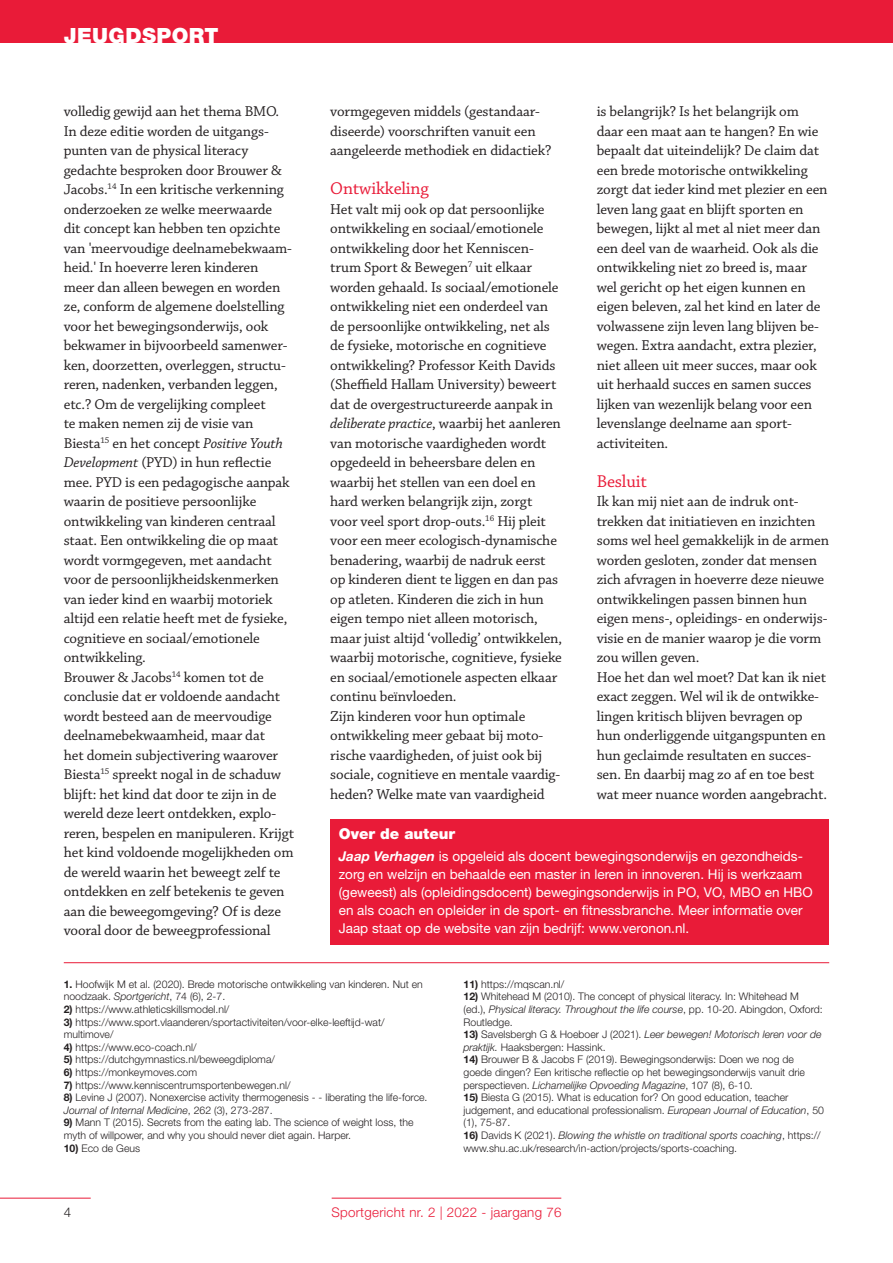
<style>
.page{position:relative;width:893px;height:1263px;background:#fff}
.page>*{position:absolute;margin:0;border:0;box-sizing:border-box;transform-origin:0 0}
.t1{font:900 21px "Helvetica Neue LT Std";letter-spacing:.02em;color:#fff}
.t2{font:18px "Chaparral Pro";letter-spacing:-.01em;color:#e91b38}
.t3{font:15px/19.5px "Chaparral Pro";letter-spacing:-.01em;color:#231f20}
.t4{font:900 15px "Helvetica Neue LT Std";color:#fff}
.t5{font:13.5px/18px "Helvetica Neue LT Std";color:#fff}
.t6{font:300 13.35px "Helvetica Neue LT Std";letter-spacing:.02em;color:#e91b38}
.t7{font:300 13.35px "Helvetica Neue LT Std";color:#231f20}
.t8{font:300 10.5px/12.6px "Helvetica Neue LT Std";color:#231f20}
.s1{font-style:italic}
.s2{font-weight:700;font-style:italic}
.s3{font-weight:700}
</style>
<div class="page">
<div style="left:0;top:0;width:893px;height:43px;background:#e91b38"></div>
<hr style="left:0;top:1198px;width:91px;height:1px;background:#e91b38">
<hr style="left:332px;top:1198px;width:229px;height:1px;background:#e91b38">
<div style="left:330px;top:819px;width:499px;height:126px;background:#e91b38"></div>
<hr style="left:64px;top:962px;width:765px;height:1px;background:#e91b38">
<p class="t1" style="left:64px;top:23px;width:156px">JEUGDSPORT</p>
<p class="t3" style="left:64px;top:102px;width:230px">volledig gewijd aan het thema BMO.<br>In deze editie worden de uitgangs&shy;punten van de physical literacy gedachte besproken door Brouwer &amp; Jacobs.<sup>14</sup> In een kritische verkenning onderzoeken ze welke meerwaarde dit concept kan hebben ten opzichte van 'meervoudige deelnamebekwaam&shy;heid.' In hoeverre leren kinderen meer dan alleen bewegen en worden ze, conform de algemene doelstelling voor het bewegingsonderwijs, ook bekwamer in bijvoorbeeld samenwer&shy;ken, doorzetten, overleggen, structu&shy;reren, nadenken, verbanden leggen, etc.? Om de vergelijking compleet<br>te maken nemen zij de visie van Biesta<sup>15</sup> en het concept <span class="s1">Positive Youth Development</span> (PYD) in hun reflectie mee. PYD is een pedagogische aanpak waarin de positieve persoonlijke ontwikkeling van kinderen centraal staat. Een ontwikkeling die op maat wordt vormgegeven, met aandacht voor de persoonlijkheidskenmerken van ieder kind en waarbij motoriek altijd een relatie heeft met de fysieke, cognitieve en sociaal/emotionele ontwikkeling.</p>
<p class="t3" style="left:64px;top:668px;width:232px">Brouwer &amp; Jacobs<sup>14</sup> komen tot de conclusie dat er voldoende aandacht wordt besteed aan de meervoudige deelnamebekwaamheid, maar dat<br>het domein subjectivering waarover Biesta<sup>15</sup> spreekt nogal in de schaduw blijft: het kind dat door te zijn in de wereld deze leert ontdekken, explo&shy;reren, bespelen en manipuleren. Krijgt het kind voldoende mogelijkheden om de wereld waarin het beweegt zelf te ontdekken en zelf betekenis te geven aan die beweegomgeving? Of is deze vooral door de beweegprofessional</p>
<p class="t3" style="left:330px;top:102px;width:223px">vormgegeven middels (gestandaar&shy;diseerde) voorschriften vanuit een aangeleerde methodiek en didactiek?</p>
<p class="t2" style="left:330px;top:179px;width:100px">Ontwikkeling</p>
<p class="t3" style="left:330px;top:200px;width:233px">Het valt mij ook op dat persoonlijke ontwikkeling en sociaal/emotionele ontwikkeling door het Kenniscen&shy;trum Sport &amp; Bewegen<sup>7</sup> uit elkaar worden gehaald. Is sociaal/emotionele ontwikkeling niet een onderdeel van de persoonlijke ontwikkeling, net als de fysieke, motorische en cognitieve ontwikkeling? Professor Keith Davids (Sheffield Hallam University) beweert dat de overgestructureerde aanpak in <span class="s1">deliberate practice</span>, waarbij het aanleren van motorische vaardigheden wordt opgedeeld in beheersbare delen en waarbij het stellen van een doel en hard werken belangrijk zijn, zorgt voor veel sport drop-outs.<sup>16</sup> Hij pleit voor een meer ecologisch-dynamische benadering, waarbij de nadruk eerst op kinderen dient te liggen en dan pas op atleten. Kinderen die zich in hun eigen tempo niet alleen motorisch, maar juist altijd ‘volledig’ ontwikkelen, waarbij motorische, cognitieve, fysieke en sociaal/emotionele aspecten elkaar continu beïnvloeden.</p>
<p class="t3" style="left:330px;top:707px;width:231px">Zijn kinderen voor hun optimale ontwikkeling meer gebaat bij moto&shy;rische vaardigheden, of juist ook bij sociale, cognitieve en mentale vaardig&shy;heden? Welke mate van vaardigheid</p>
<p class="t3" style="left:597px;top:102px;width:232px">is belangrijk? Is het belangrijk om daar een maat aan te hangen? En wie bepaalt dat uiteindelijk? De claim dat een brede motorische ontwikkeling zorgt dat ieder kind met plezier en een leven lang gaat en blijft sporten en bewegen, lijkt al met al niet meer dan een deel van de waarheid. Ook als die ontwikkeling niet zo breed is, maar wel gericht op het eigen kunnen en eigen beleven, zal het kind en later de volwassene zijn leven lang blijven be&shy;wegen. Extra aandacht, extra plezier, niet alleen uit meer succes, maar ook uit herhaald succes en samen succes lijken van wezenlijk belang voor een levenslange deelname aan sport&shy;activiteiten.</p>
<p class="t2" style="left:597px;top:471px;width:52px">Besluit</p>
<p class="t3" style="left:597px;top:492px;width:234px">Ik kan mij niet aan de indruk ont&shy;trekken dat initiatieven en inzichten soms wel heel gemakkelijk in de armen worden gesloten, zonder dat mensen zich afvragen in hoeverre deze nieuwe ontwikkelingen passen binnen hun eigen mens-, opleidings- en onderwijs&shy;visie en de manier waarop je die vorm zou willen geven.</p>
<p class="t3" style="left:597px;top:668px;width:232px">Hoe het dan wel moet? Dat kan ik niet exact zeggen. Wel wil ik de ontwikke&shy;lingen kritisch blijven bevragen op hun onderliggende uitgangspunten en hun geclaimde resultaten en succes&shy;sen. En daarbij mag zo af en toe best wat meer nuance worden aangebracht.</p>
<p class="t4" style="left:339px;top:825px;width:118px">Over de auteur</p>
<p class="t5" style="left:339px;top:847px;width:475px"><span class="s2">Jaap Verhagen</span> is opgeleid als docent bewegingsonderwijs en gezondheids&shy;zorg en welzijn en behaalde een master in leren in innoveren. Hij is werkzaam (geweest) als (opleidingsdocent) bewegingsonderwijs in PO, VO, MBO en HBO en als coach en opleider in de sport- en fitnessbranche. Meer informatie over Jaap staat op de website van zijn bedrijf: www.veronon.nl.</p>
<p class="t8" style="left:64px;top:977px;width:361px"><span class="s3">1.</span> Hoofwijk M et al. (2020). Brede motorische ontwikkeling van kinderen. Nut en noodzaak. <span class="s1">Sportgericht</span>, 74 (6), 2-7.</p>
<p class="t8" style="left:64px;top:1003px;width:167px"><span class="s3">2)</span> https://www.athleticskillsmodel.nl/</p>
<p class="t8" style="left:64px;top:1015px;width:322px"><span class="s3">3)</span> https://www.sport.vlaanderen/sportactiviteiten/voor-elke-leeftijd-wat/ multimove/</p>
<p class="t8" style="left:64px;top:1040px;width:134px"><span class="s3">4)</span> https://www.eco-coach.nl/</p>
<p class="t8" style="left:64px;top:1053px;width:213px"><span class="s3">5)</span> https://dutchgymnastics.nl/beweegdiploma/</p>
<p class="t8" style="left:64px;top:1066px;width:135px"><span class="s3">6)</span> https://monkeymoves.com</p>
<p class="t8" style="left:64px;top:1078px;width:228px"><span class="s3">7)</span> https://www.kenniscentrumsportenbewegen.nl/</p>
<p class="t8" style="left:64px;top:1091px;width:365px"><span class="s3">8)</span> Levine J (2007). Nonexercise activity thermogenesis - - liberating the life-force.<br><span class="s1">Journal of Internal Medicine</span>, 262 (3), 273-287.</p>
<p class="t8" style="left:64px;top:1116px;width:351px"><span class="s3">9)</span> Mann T (2015). Secrets from the eating lab. The science of weight loss, the myth of willpower, and why you should never diet again. Harper.</p>
<p class="t8" style="left:64px;top:1141px;width:78px"><span class="s3">10)</span> Eco de Geus</p>
<p class="t8" style="left:463px;top:977px;width:102px"><span class="s3">11)</span> https://mqscan.nl/</p>
<p class="t8" style="left:463px;top:990px;width:361px"><span class="s3">12)</span> Whitehead M (2010). The concept of physical literacy. In: Whitehead M (ed.), <span class="s1">Physical literacy. Throughout the life course</span>, pp. 10-20. Abingdon, Oxford:<br>Routledge.</p>
<p class="t8" style="left:463px;top:1028px;width:360px"><span class="s3">13)</span> Savelsbergh G &amp; Hoeboer J (2021). <span class="s1">Leer bewegen! Motorisch leren voor de praktijk.</span> Haaksbergen: Hassink.</p>
<p class="t8" style="left:463px;top:1053px;width:343px"><span class="s3">14)</span> Brouwer B &amp; Jacobs F (2019). Bewegingsonderwijs: Doen we nog de goede dingen? Een kritische reflectie op het bewegingsonderwijs vanuit drie perspectieven. <span class="s1">Lichamelijke Opvoeding Magazine</span>, 107 (8), 6-10.</p>
<p class="t8" style="left:463px;top:1091px;width:362px"><span class="s3">15)</span> Biesta G (2015). What is education for? On good education, teacher judgement, and educational professionalism. <span class="s1">European Journal of Education</span>, 50 (1), 75-87.</p>
<p class="t8" style="left:463px;top:1129px;width:359px"><span class="s3">16)</span> Davids K (2021). <span class="s1">Blowing the whistle on traditional sports coaching</span>, https:// www.shu.ac.uk/research/in-action/projects/sports-coaching.</p>
<p class="t7" style="left:64px;top:1204px;width:9px">4</p>
<p class="t6" style="left:331px;top:1204px;width:232px">Sportgericht nr. 2 | 2022 - jaargang 76</p>
</div>
